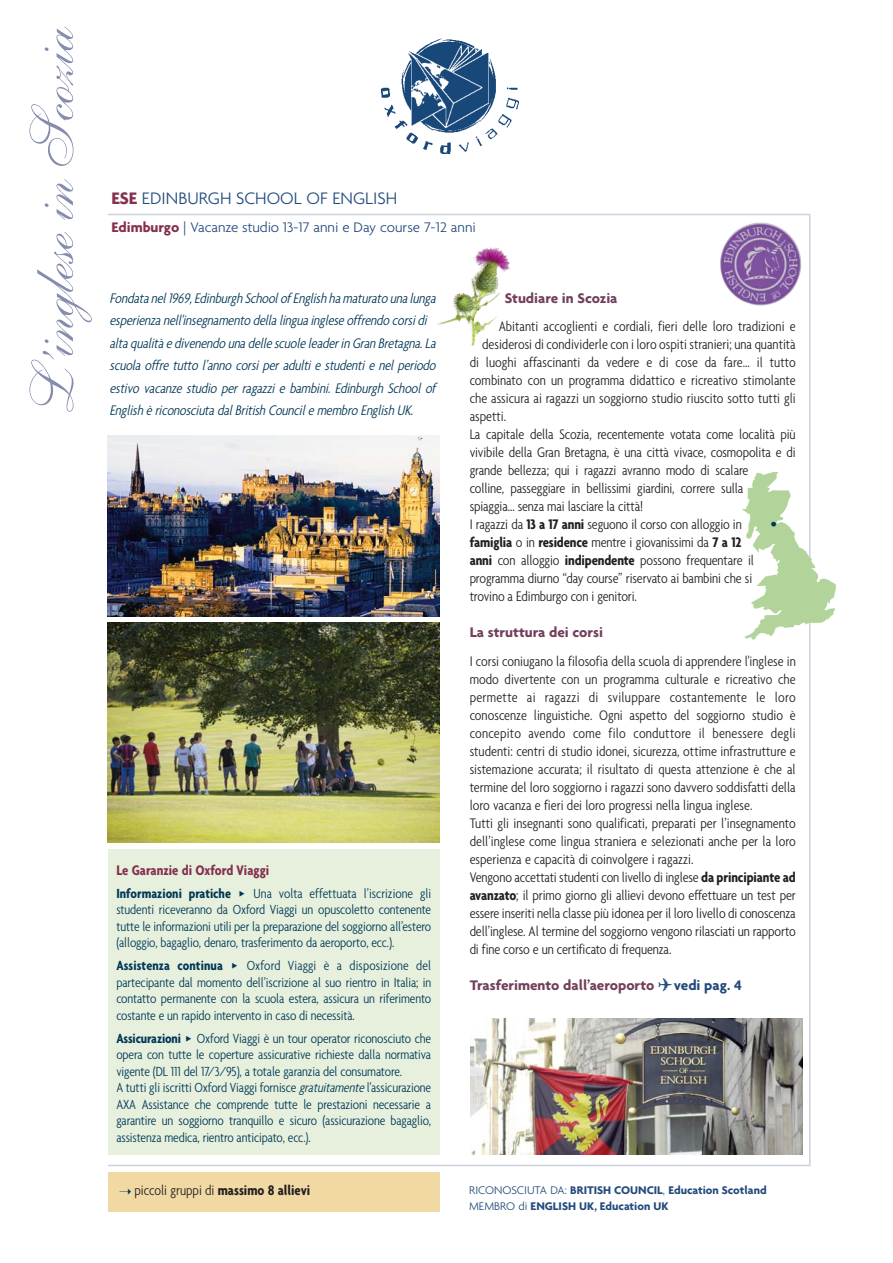
<style>
.page{position:relative;width:893px;height:1263px;background:#fff}
.page>*{position:absolute;margin:0;border:0;box-sizing:border-box;transform-origin:0 0}
.t1{font:60px "Shelley Allegro Script";color:#858cad}
.t2{font:300 18px "Agenda";color:#244b7c}
.t3{font:300 condensed 15px/18px "Agenda";color:#231f20}
.t4{font:italic 300 condensed 15px/22.5px "Agenda";letter-spacing:-.01em;color:#003757}
.t5{font:700 15px "Agenda";color:#72405c}
.t6{font:300 15px "Agenda";letter-spacing:-.005em;color:#244b7c}
.t7{font:700 condensed 15px "Agenda";color:#85304e}
.t8{font:300 condensed 14.25px/16.5px "Agenda";letter-spacing:-.01em;color:#003757;text-align:justify}
.t9{font:700 14.1px "Agenda";color:#003757}
.t10{font:700 12px/16.5px "Agenda";color:#244b7c}
.s1{font-weight:700;color:#85304e}
.s2{font-weight:700}
.s3{color:#244b7c}
.s4{font-style:italic}
.s5{color:#003757}
.s6{font-weight:300}
</style>
<div class="page">
<img style="left:382px;top:39px;width:136px;height:115px">
<hr style="left:108px;top:214px;width:701px;height:1px;background:#cdd1df">
<hr style="left:108px;top:1165px;width:702px;height:1px;background:#cdd1df">
<hr style="left:809px;top:214px;width:1px;height:952px;background:#cdd1df">
<img style="left:720px;top:222px;width:81px;height:83px">
<img style="left:108px;top:435px;width:331px;height:181px">
<img style="left:108px;top:622px;width:331px;height:220px">
<div style="left:108px;top:849px;width:331px;height:306px;background:#e6f0dd"></div>
<img style="left:742px;top:473px;width:93px;height:166px">
<img style="left:436px;top:247px;width:74px;height:99px">
<img style="left:471px;top:1018px;width:331px;height:136px">
<div style="left:108px;top:1172px;width:331px;height:40px;background:#f1d9a4"></div>
<h1 class="t1" style="left:37px;top:422px;width:397px;rotate:-90deg">L ’inglesein Scozia</h1>
<p class="t2" style="left:111px;top:192px;width:287px"><span class="s1">ESE</span> EDINBURGH SCHOOL OF ENGLISH</p>
<p class="t6" style="left:111px;top:222px;width:366px"><span class="s1">Edimburgo</span> | Vacanze studio 13-17 anni e Day course 7-12 anni</p>
<p class="t4" style="left:109px;top:288px;width:330px">Fondatanel1969,Edinburgh Schoolof English hamaturato unalunga esperienzanell'insegnamento dellalinguainglese offrendo corsidi altaqualitàe divenendo unadelle scuole leaderin Gran Bretagna.La scuola offre tutto l’anno corsi per adulti e studenti e nel periodo estivo vacanze studio per ragazzi e bambini. Edinburgh School of English è riconosciutadalBritish Councile membro English UK.</p>
<p class="t5" style="left:504px;top:292px;width:114px">Studiare in Scozia</p>
<p class="t3" style="left:498px;top:319px;width:298px">Abitanti accoglienti e cordiali, fieri delle loro tradizioni e</p>
<p class="t3" style="left:482px;top:337px;width:315px">desiderosi di condividerle con i loro ospiti stranieri; una quantità</p>
<p class="t3" style="left:469px;top:355px;width:327px">di luoghi affascinanti da vedere e di cose da fare... il tutto</p>
<p class="t3" style="left:469px;top:373px;width:327px">combinato con un programma didattico e ricreativo stimolante</p>
<p class="t3" style="left:469px;top:391px;width:327px">che assicura ai ragazzi un soggiorno studio riuscito sotto tutti gli</p>
<p class="t3" style="left:469px;top:409px;width:38px">aspetti.</p>
<p class="t3" style="left:469px;top:427px;width:327px">La capitale della Scozia, recentemente votata come località più</p>
<p class="t3" style="left:469px;top:445px;width:327px">vivibile della Gran Bretagna, è una città vivace, cosmopolita e di</p>
<p class="t3" style="left:469px;top:463px;width:280px">grande bellezza; qui i ragazzi avranno modo di scalare</p>
<p class="t3" style="left:469px;top:481px;width:275px">colline, passeggiare in bellissimi giardini, correre sulla</p>
<p class="t3" style="left:469px;top:499px;width:175px">spiaggia... senza mai lasciare la città!</p>
<p class="t3" style="left:469px;top:517px;width:274px">I ragazzi da <span class="s2">13 a 17 anni</span> seguono il corso con alloggio in</p>
<p class="t3" style="left:469px;top:535px;width:273px"><span class="s2">famiglia</span> o in <span class="s2">residence</span> mentre i giovanissimi da <span class="s2">7 a 12</span></p>
<p class="t3" style="left:469px;top:553px;width:286px"><span class="s2">anni</span> con alloggio <span class="s2">indipendente</span> possono frequentare il</p>
<p class="t3" style="left:469px;top:571px;width:284px">programma diurno “day course” riservato ai bambini che si</p>
<p class="t3" style="left:469px;top:589px;width:169px">trovino a Edimburgo con i genitori.</p>
<p class="t5" style="left:469px;top:627px;width:135px">La struttura dei corsi</p>
<p class="t3" style="left:469px;top:654px;width:327px">I corsi coniugano la filosofia della scuola di apprendere l'inglese in modo divertente con un programma culturale e ricreativo che permette ai ragazzi di sviluppare costantemente le loro conoscenze linguistiche. Ogni aspetto del soggiorno studio è concepito avendo come filo conduttore il benessere degli studenti: centri di studio idonei, sicurezza, ottime infrastrutture e sistemazione accurata; il risultato di questa attenzione è che al termine del loro soggiorno i ragazzi sono davvero soddisfatti della loro vacanza e fieri dei loro progressi nella lingua inglese.<br>Tutti gli insegnanti sono qualificati, preparati per l’insegnamento dell’inglese come lingua straniera e selezionati anche per la loro esperienza e capacità di coinvolgere i ragazzi.<br>Vengono accettati studenti con livello di inglese <span class="s2">da principiante ad avanzato</span>; il primo giorno gli allievi devono effettuare un test per essere inseriti nella classe più idonea per il loro livello di conoscenza dell’inglese. Al termine del soggiorno vengono rilasciati un rapporto di fine corso e un certificato di frequenza.</p>
<p class="t5" style="left:469px;top:979px;width:274px">Trasferimento dall’aeroporto <span class="s3">✈vedi pag. 4</span></p>
<p class="t9" style="left:770px;top:518px;width:7px">•</p>
<p class="t7" style="left:116px;top:865px;width:154px">Le Garanzie di Oxford Viaggi</p>
<p class="t8" style="left:116px;top:886px;width:316px"><span class="s2">Informazioni pratiche</span> ◆ Una volta effettuata l’iscrizione gli studenti riceveranno da Oxford Viaggi un opuscoletto contenente tutte le informazioni utili per la preparazione del soggiorno all’estero (alloggio, bagaglio, denaro, trasferimento da aeroporto, ecc.).</p>
<p class="t8" style="left:116px;top:959px;width:316px"><span class="s2">Assistenza continua</span> ◆ Oxford Viaggi è a disposizione del partecipante dal momento dell’iscrizione al suo rientro in Italia; in contatto permanente con la scuola estera, assicura un riferimento costante e un rapido intervento in caso di necessità.</p>
<p class="t8" style="left:116px;top:1031px;width:316px;text-align:left"><span class="s2">Assicurazioni</span> ◆ Oxford Viaggi è un tour operator riconosciuto che opera con tutte le coperture assicurative richieste dalla normativa vigente (DL 111 del 17/3/95), a totale garanzia del consumatore.<br>A tutti gli iscritti Oxford Viaggi fornisce <span class="s4">gratuitamente</span>l’assicurazione AXA Assistance che comprende tutte le prestazioni necessarie a garantire un soggiorno tranquillo e sicuro (assicurazione bagaglio, assistenza medica, rientro anticipato, ecc.).</p>
<p class="t3" style="left:119px;top:1182px;width:192px"><span class="s5">➝</span> piccoli gruppi di <span class="s2">massimo 8 allievi</span></p>
<p class="t10" style="left:469px;top:1183px;width:299px"><span class="s6">RICONOSCIUTA DA:</span> BRITISH COUNCIL<span class="s6">,</span> Education Scotland<br><span class="s6">MEMBRO di</span> ENGLISH UK, Education UK</p>
</div>
